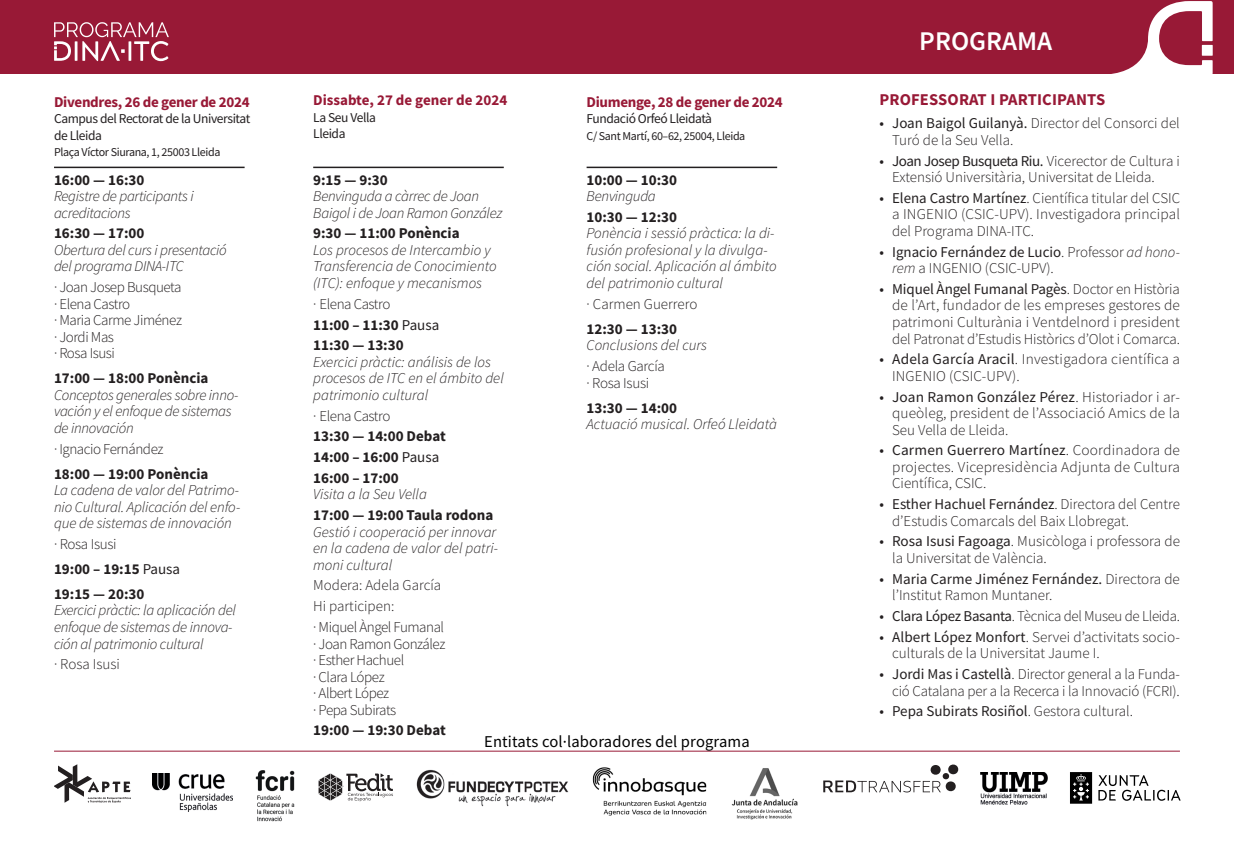
<style>
.page{position:relative;width:1234px;height:851px;background:#fff}
.page>*{position:absolute;margin:0;border:0;box-sizing:border-box;transform-origin:0 0}
.Heading_1{font:600 27px "Source Sans Pro";color:#fff}
.listas{font:16.5px "Source Sans Pro";letter-spacing:.01em;color:#000}
.listas-2{font:700 16.5px "Source Sans Pro";letter-spacing:.01em;color:#981936}
.t1{font:300 15px/16.5px "Source Sans Pro";color:#231f20}
.t2{font:italic 300 15px/16.5px "Source Sans Pro";letter-spacing:-.01em;color:#231f20}
.t3{font:700 15px "Source Sans Pro";color:#231f20}
.t4{font:300 15px "Source Sans Pro";letter-spacing:-.03em;color:#231f20}
.t5{font:300 15px "Source Sans Pro";letter-spacing:-.02em;color:#231f20}
.listas-3{font:700 15px "Source Sans Pro";letter-spacing:-.02em;color:#981936}
.t6{font:15px "Source Sans Pro";color:#231f20}
.listas-4{font:700 15px "Source Sans Pro";color:#981936}
.t7{font:300 15px "Source Sans Pro";letter-spacing:-.035em;color:#231f20}
.listas-5{font:13.5px/16.5px "Source Sans Pro";letter-spacing:-.03em;color:#231f20}
.listas-6{font:12px "Source Sans Pro";letter-spacing:-.03em;color:#231f20}
.s1{font-weight:400}
.s2{font-style:italic}
.s3{font-weight:300}
</style>
<div class="page">
<div style="left:0;top:0;width:1233px;height:74px;background:#981936"></div>
<svg style="left:1111px;top:1px;width:101px;height:73px"></svg>
<div style="left:1167px;top:69px;width:44px;height:8px;background:#fff"></div>
<svg style="left:54px;top:22px;width:115px;height:39px"></svg>
<hr style="left:54px;top:750px;width:1125px;height:1px;background:#981936">
<svg style="left:318px;top:773px;width:75px;height:28px"></svg>
<img style="left:980px;top:772px;width:67px;height:32px">
<svg style="left:823px;top:764px;width:135px;height:28px"></svg>
<img style="left:592px;top:767px;width:115px;height:49px">
<svg style="left:54px;top:764px;width:77px;height:38px"></svg>
<img style="left:153px;top:773px;width:79px;height:38px">
<img style="left:255px;top:770px;width:40px;height:51px">
<svg style="left:1070px;top:772px;width:110px;height:31px"></svg>
<img style="left:416px;top:769px;width:152px;height:38px">
<img style="left:731px;top:768px;width:67px;height:52px">
<hr style="left:54px;top:167px;width:190px;height:1px;background:#231f20">
<hr style="left:586px;top:167px;width:191px;height:1px;background:#231f20">
<hr style="left:313px;top:167px;width:190px;height:1px;background:#231f20">
<p class="listas-3" style="left:54px;top:91px;width:197px">Divendres, 26 de gener de 2024</p>
<p class="listas-5" style="left:54px;top:110px;width:198px">Campus del Rectorat de la Universitat de Lleida</p>
<p class="listas-6" style="left:54px;top:144px;width:168px">Plaça Víctor Siurana, 1, 25003 Lleida</p>
<p class="t3" style="left:54px;top:169px;width:92px">16:00 — 16:30</p>
<p class="t2" style="left:54px;top:188px;width:141px">Registre de participants i acreditacions</p>
<p class="t3" style="left:54px;top:223px;width:92px">16:30 — 17:00</p>
<p class="t2" style="left:54px;top:242px;width:174px">Obertura del curs i presentació del programa DINA-ITC</p>
<p class="t4" style="left:54px;top:278px;width:129px">· Joan Josep Busqueta</p>
<p class="t4" style="left:54px;top:294px;width:78px">· Elena Castro</p>
<p class="t4" style="left:54px;top:311px;width:129px">· Maria Carme Jiménez</p>
<p class="t4" style="left:54px;top:327px;width:61px">· Jordi Mas</p>
<p class="t4" style="left:54px;top:344px;width:62px">· Rosa Isusi</p>
<p class="t3" style="left:54px;top:368px;width:156px">17:00 — 18:00 Ponència</p>
<p class="t2" style="left:54px;top:386px;width:186px">Conceptos generales sobre inno&shy;vación y el enfoque de sistemas de innovación</p>
<p class="t4" style="left:54px;top:439px;width:111px">· Ignacio Fernández</p>
<p class="t3" style="left:54px;top:463px;width:156px">18:00 — 19:00 Ponència</p>
<p class="t2" style="left:54px;top:482px;width:188px;text-align:justify">La cadena de valor del Patrimo&shy;nio Cultural. Aplicación del enfo&shy;que de sistemas de innovación</p>
<p class="t5" style="left:54px;top:534px;width:64px">· Rosa Isusi</p>
<p class="t3" style="left:54px;top:558px;width:127px">19:00 – 19:15 <span class="s1">Pausa</span></p>
<p class="t3" style="left:54px;top:583px;width:92px">19:15 — 20:30</p>
<p class="t2" style="left:54px;top:602px;width:183px">Exercici pràctic: la aplicación del enfoque de sistemas de innova&shy;ción al patrimonio cultural</p>
<p class="t1" style="left:54px;top:656px;width:67px">· Rosa Isusi</p>
<p class="listas-4" style="left:313px;top:90px;width:195px">Dissabte, 27 de gener de 2024</p>
<p class="listas-5" style="left:313px;top:109px;width:64px">La Seu Vella</p>
<p class="listas-5" style="left:313px;top:126px;width:34px">Lleida</p>
<p class="listas-3" style="left:586px;top:91px;width:198px">Diumenge, 28 de gener de 2024</p>
<p class="listas-5" style="left:586px;top:110px;width:127px">Fundació Orfeó Lleidatà</p>
<p class="listas-6" style="left:586px;top:128px;width:160px">C/ Sant Martí, 60–62, 25004, Lleida</p>
<p class="t3" style="left:313px;top:169px;width:76px">9:15 — 9:30</p>
<p class="t2" style="left:313px;top:188px;width:191px">Benvinguda a càrrec de Joan<br>Baigol i de Joan Ramon González</p>
<p class="t3" style="left:313px;top:223px;width:148px">9:30 — 11:00 Ponència</p>
<p class="t2" style="left:313px;top:242px;width:185px">Los procesos de Intercambio y<br>Transferencia de Conocimiento (ITC): enfoque y mecanismos</p>
<p class="t4" style="left:313px;top:294px;width:79px">· Elena Castro</p>
<p class="t3" style="left:313px;top:314px;width:127px">11:00 – 11:30 <span class="s1">Pausa</span></p>
<p class="t3" style="left:313px;top:335px;width:92px">11:30 — 13:30</p>
<p class="t2" style="left:313px;top:353px;width:192px">Exercici pràctic: análisis de los procesos de ITC en el ámbito del patrimonio cultural</p>
<p class="t4" style="left:313px;top:406px;width:79px">· Elena Castro</p>
<p class="t3" style="left:313px;top:426px;width:134px">13:30 — 14:00 Debat</p>
<p class="t3" style="left:313px;top:447px;width:127px">14:00 – 16:00 <span class="s1">Pausa</span></p>
<p class="t3" style="left:313px;top:467px;width:87px">16:00 – 17:00</p>
<p class="t2" style="left:313px;top:486px;width:115px">Visita a la Seu Vella</p>
<p class="t3" style="left:313px;top:505px;width:181px">17:00 — 19:00 Taula rodona</p>
<p class="t2" style="left:313px;top:523px;width:186px">Gestió i cooperació per innovar en la cadena de valor del patri&shy;moni cultural</p>
<p class="t1" style="left:313px;top:577px;width:129px">Modera: Adela García</p>
<p class="t1" style="left:313px;top:598px;width:83px">Hi participen:</p>
<p class="t4" style="left:313px;top:617px;width:132px">· Miquel Àngel Fumanal</p>
<p class="t4" style="left:313px;top:634px;width:134px">· Joan Ramon González</p>
<p class="t4" style="left:313px;top:650px;width:92px">· Esther Hachuel</p>
<p class="t4" style="left:313px;top:667px;width:73px">· Clara López</p>
<p class="t4" style="left:313px;top:683px;width:78px">· Albert López</p>
<p class="t7" style="left:313px;top:700px;width:84px">· Pepa Subirats</p>
<p class="t3" style="left:313px;top:720px;width:134px">19:00 — 19:30 Debat</p>
<p class="t3" style="left:586px;top:169px;width:92px">10:00 — 10:30</p>
<p class="t2" style="left:586px;top:188px;width:71px">Benvinguda</p>
<p class="t3" style="left:586px;top:207px;width:92px">10:30 — 12:30</p>
<p class="t2" style="left:586px;top:225px;width:191px">Ponència i sessió pràctica: la di&shy;fusión profesional y la divulga&shy;ción social. Aplicación al ámbito del patrimonio cultural</p>
<p class="t1" style="left:586px;top:295px;width:112px">· Carmen Guerrero</p>
<p class="t3" style="left:586px;top:318px;width:92px">12:30 — 13:30</p>
<p class="t2" style="left:586px;top:337px;width:122px">Conclusions del curs</p>
<p class="t5" style="left:586px;top:357px;width:80px">· Adela García</p>
<p class="t5" style="left:586px;top:373px;width:64px">· Rosa Isusi</p>
<p class="t3" style="left:586px;top:397px;width:92px">13:30 — 14:00</p>
<p class="t2" style="left:586px;top:416px;width:192px">Actuació musical. Orfeó Lleidatà</p>
<p class="listas" style="left:484px;top:730px;width:267px">Entitats col·laboradores del programa</p>
<p class="Heading_1" style="left:919px;top:23px;width:134px">PROGRAMA</p>
<p class="listas-2" style="left:879px;top:88px;width:227px">PROFESSORAT I PARTICIPANTS</p>
<p class="t1" style="left:891px;top:115px;width:289px;text-indent:-13px"><span class="s1">• Joan Baigol Guilanyà.</span> Director del Consorci del<br>Turó de la Seu Vella.</p>
<p class="t1" style="left:891px;top:152px;width:289px;text-indent:-13px"><span class="s1">• Joan Josep Busqueta Riu.</span> Vicerector de Cultura i<br>Extensió Universitària, Universitat de Lleida.</p>
<p class="t1" style="left:891px;top:190px;width:289px;text-align:justify;text-indent:-13px"><span class="s1">• Elena Castro Martínez</span>. Científica titular del CSIC a INGENIO (CSIC-UPV). Investigadora principal del Programa DINA-ITC.</p>
<p class="t1" style="left:891px;top:243px;width:289px;text-indent:-13px"><span class="s1">• Ignacio Fernández de Lucio</span>. Professor <span class="s2">ad hono&shy;rem</span> a INGENIO (CSIC-UPV).</p>
<p class="t1" style="left:891px;top:281px;width:289px;text-align:justify;text-indent:-13px"><span class="s1">• Miquel Àngel Fumanal Pagès</span>. Doctor en Història de l’Art, fundador de les empreses gestores de patrimoni Culturània i Ventdelnord i president del Patronat d’Estudis Històrics d’Olot i Comarca.</p>
<p class="t1" style="left:891px;top:351px;width:289px;text-indent:-13px"><span class="s1">• Adela García Aracil</span>. Investigadora científica a<br>INGENIO (CSIC-UPV).</p>
<p class="t1" style="left:891px;top:388px;width:289px;text-align:justify;text-indent:-13px"><span class="s1">• Joan Ramon González Pérez</span>. Historiador i ar&shy;queòleg, president de l’Associació Amics de la Seu Vella de Lleida.</p>
<p class="t1" style="left:891px;top:442px;width:289px;text-align:justify;text-indent:-13px"><span class="s1">• Carmen Guerrero Martínez</span>. Coordinadora de projectes. Vicepresidència Adjunta de Cultura Científica, CSIC.</p>
<p class="t1" style="left:891px;top:496px;width:289px;text-indent:-13px"><span class="s1">• Esther Hachuel Fernández</span>. Directora del Centre d’Estudis Comarcals del Baix Llobregat.</p>
<p class="t1" style="left:891px;top:533px;width:289px;text-indent:-13px"><span class="s1">• Rosa Isusi Fagoaga</span>. Musicòloga i professora de la Universitat de València.</p>
<p class="t1" style="left:891px;top:570px;width:289px;text-indent:-13px"><span class="s1">• Maria Carme Jiménez Fernández.</span> Directora de l’Institut Ramon Muntaner.</p>
<p class="t5" style="left:879px;top:606px;width:302px"><span class="s1">• Clara López Basanta</span>. Tècnica del Museu de Lleida.</p>
<p class="t1" style="left:891px;top:628px;width:289px;text-indent:-13px"><span class="s1">• Albert López Monfort</span>. Servei d’activitats socio&shy;culturals de la Universitat Jaume I.</p>
<p class="t1" style="left:879px;top:665px;width:302px;text-align:right"><span class="s1">• Jordi Mas i Castellà</span>. Director general a la Funda&shy;ció Catalana per a la Recerca i la Innovació (FCRI).</p>
<p class="t6" style="left:879px;top:701px;width:255px">• Pepa Subirats Rosiñol<span class="s3">. Gestora cultural.</span></p>
</div>
